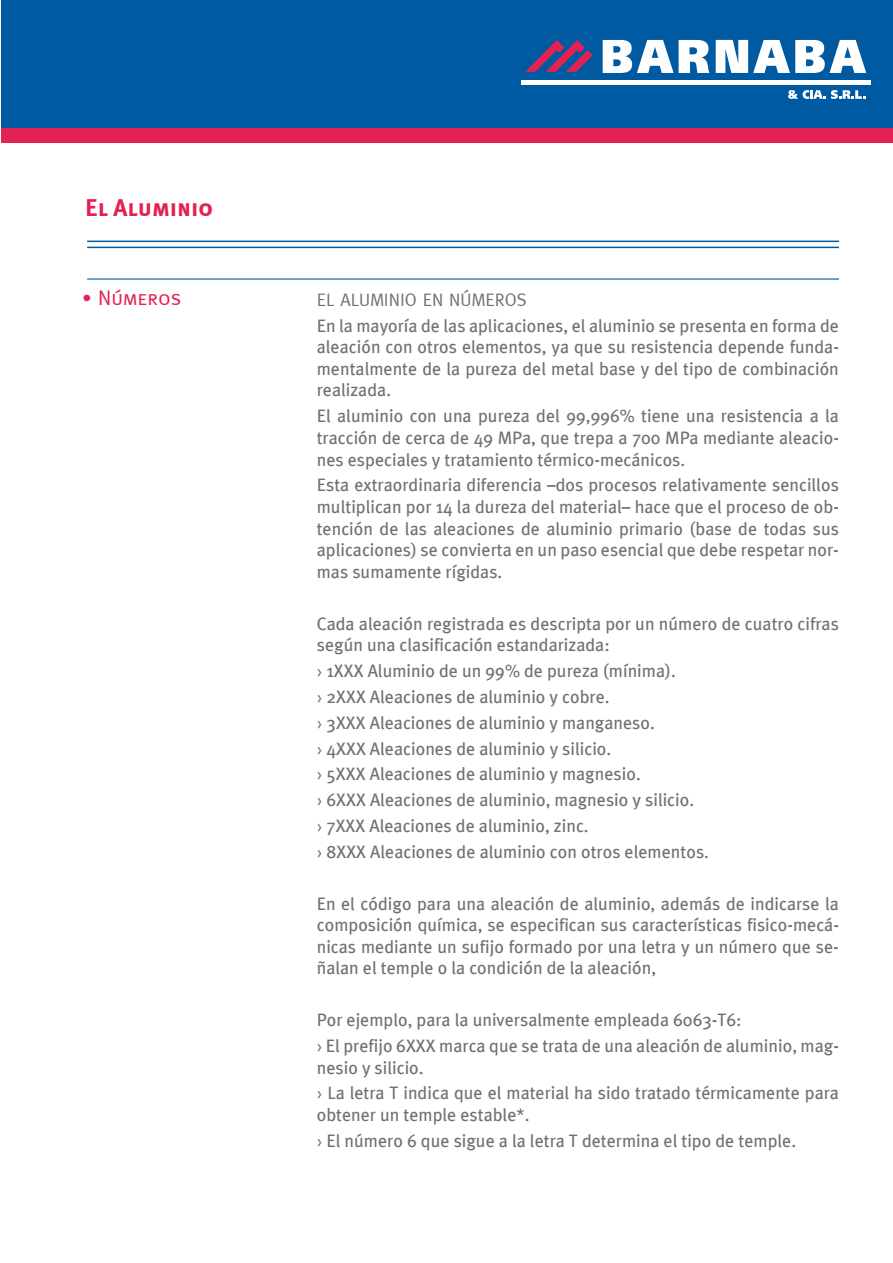
<style>
.page{position:relative;width:893px;height:1263px;background:#fff}
.page>*{position:absolute;margin:0;border:0;box-sizing:border-box;transform-origin:0 0}
.t1{font:24px "Meta Plus Bold Caps";color:#e42153}
.t2{font:21px "Meta Caps";color:#e42153}
.t3{font:18px/21.6px "Meta Plus";color:#707173}
.t4{font:18px "Meta Caps";color:#707173}
.s1{font-family:"Adobe Garamond Pro";font-weight:700}
.s2{font-family:"Meta Plus Normal"}
</style>
<div class="page">
<div style="left:1px;top:0;width:891px;height:128px;background:#005aa1"></div>
<svg style="left:525px;top:40px;width:67px;height:32px"></svg>
<svg style="left:788px;top:90px;width:77px;height:9px"></svg>
<svg style="left:603px;top:40px;width:106px;height:33px"></svg>
<svg style="left:716px;top:40px;width:150px;height:33px"></svg>
<hr style="left:521px;top:80px;width:349px;height:4px;background:#fff">
<div style="left:1px;top:128px;width:891px;height:14px;background:#e42153"></div>
<hr style="left:87px;top:241px;width:752px;height:1px;background:#005aa1">
<hr style="left:87px;top:247px;width:752px;height:1px;background:#005aa1">
<hr style="left:87px;top:278px;width:752px;height:2px;background:#005aa1">
<h1 class="t1" style="left:85px;top:194px;width:130px">El Aluminio</h1>
<p class="t2" style="left:83px;top:286px;width:100px"><span class="s1">•</span> Números</p>
<p class="t4" style="left:317px;top:289px;width:212px">EL ALUMINIO EN NÚMEROS</p>
<p class="t3" style="left:317px;top:314px;width:524px;text-align:justify">En la mayoría de las aplicaciones, el aluminio se presenta en forma de aleación con otros elementos, ya que su resistencia depende funda&shy;mentalmente de la pureza del metal base y del tipo de combinación realizada.</p>
<p class="t3" style="left:317px;top:405px;width:524px;text-align:justify">El aluminio con una pureza del 99,996% tiene una resistencia a la tracción de cerca de 49 MPa, que trepa a 700 MPa mediante aleacio&shy;nes especiales y tratamiento térmico-mecánicos.</p>
<p class="t3" style="left:317px;top:474px;width:524px;text-align:justify">Esta extraordinaria diferencia –dos procesos relativamente sencillos multiplican por 14 la dureza del material– hace que el proceso de ob&shy;tención de las aleaciones de aluminio primario (base de todas sus aplicaciones) se convierta en un paso esencial que debe respetar nor&shy;mas sumamente rígidas.</p>
<p class="t3" style="left:317px;top:612px;width:524px">Cada aleación registrada es descripta por un número de cuatro cifras según una clasificación estandarizada:</p>
<p class="t3" style="left:317px;top:658px;width:394px;line-height:25.8px"><span class="s2">›</span> 1XXX Aluminio de un 99% de pureza (mínima).<br><span class="s2">›</span> 2XXX Aleaciones de aluminio y cobre.<br><span class="s2">›</span> 3XXX Aleaciones de aluminio y manganeso.<br><span class="s2">›</span> 4XXX Aleaciones de aluminio y silicio.<br><span class="s2">›</span> 5XXX Aleaciones de aluminio y magnesio.<br><span class="s2">›</span> 6XXX Aleaciones de aluminio, magnesio y silicio.<br><span class="s2">›</span> 7XXX Aleaciones de aluminio, zinc.<br><span class="s2">›</span> 8XXX Aleaciones de aluminio con otros elementos.</p>
<p class="t3" style="left:317px;top:892px;width:524px;text-align:justify">En el código para una aleación de aluminio, además de indicarse la composición química, se especifican sus características fisico-mecá&shy;nicas mediante un sufijo formado por una letra y un número que se&shy;ñalan el temple o la condición de la aleación,</p>
<p class="t3" style="left:317px;top:1007px;width:524px;line-height:25.8px">Por ejemplo, para la universalmente empleada 6063-T6:<br><span class="s2">›</span> El prefijo 6XXX marca que se trata de una aleación de aluminio, mag-</p>
<p class="t3" style="left:317px;top:1054px;width:524px;line-height:25.8px">nesio y silicio.<br><span class="s2">›</span> La letra T indica que el material ha sido tratado térmicamente para</p>
<p class="t3" style="left:317px;top:1102px;width:481px;line-height:25.8px">obtener un temple estable*.<br><span class="s2">›</span> El número 6 que sigue a la letra T determina el tipo de temple.</p>
</div>
